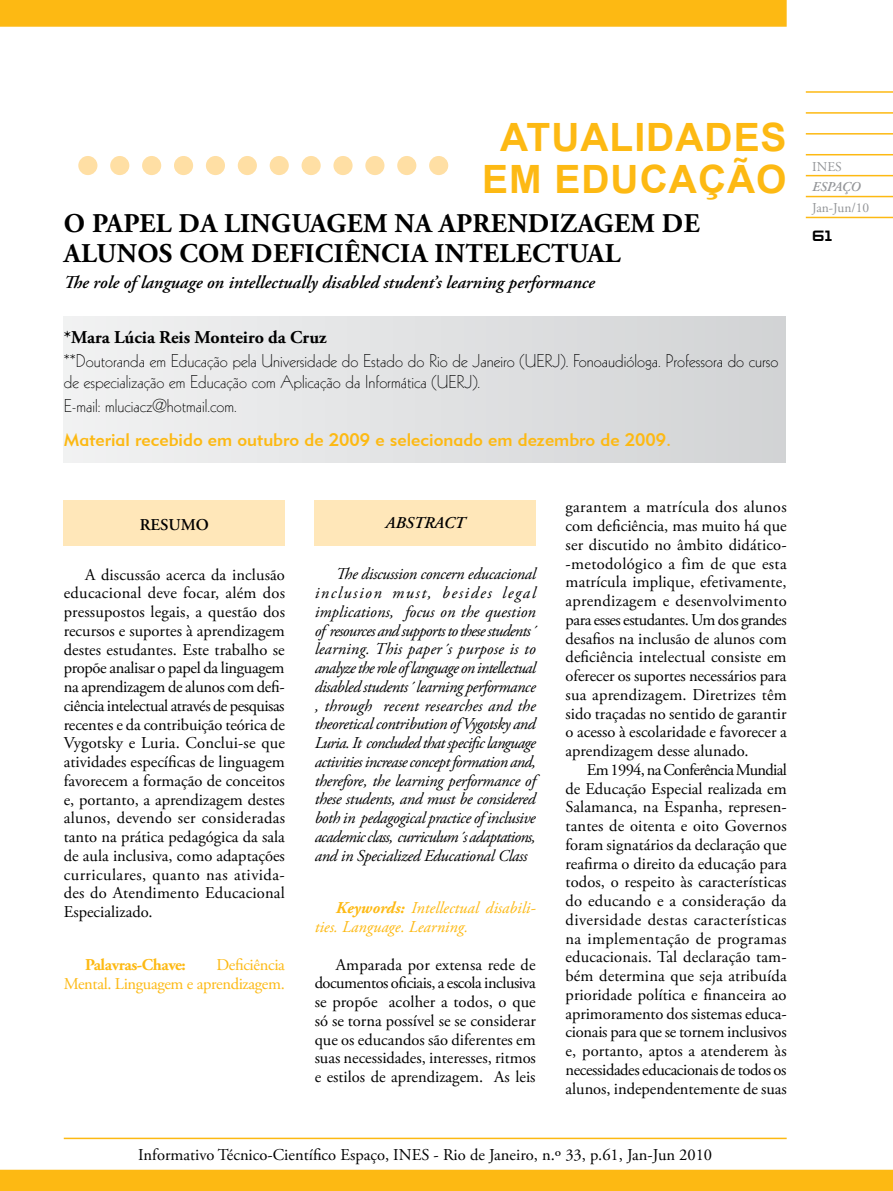
<style>
.page{position:relative;width:893px;height:1191px;background:#fff}
.page>*{position:absolute;margin:0;border:0;box-sizing:border-box;transform-origin:0 0}
.t1{font:700 39px/42px "Arial";letter-spacing:.025em;color:#fdb913;text-align:center}
.t2{font:700 27px/30px "Adobe Garamond Pro";letter-spacing:.015em;color:#000}
.t3{font:300 18px/21.6px "Kabel LT Std";color:#000}
.t4{font:italic 600 18px "Adobe Garamond Pro";color:#000}
.t5{font:18px "Geometric 415 BT Medium A";color:#fdb913}
.t6{font:700 18px "Adobe Garamond Pro";color:#000}
.t7{font:18px "Zeroes";color:#000}
.t8{font:16.5px/18.8px "Adobe Garamond Pro";color:#000;text-align:justify}
.t9{font:italic 16.5px/18.8px "Adobe Garamond Pro";letter-spacing:-.02em;color:#000;text-align:justify}
.t10{font:italic 16.5px/18.8px "Adobe Garamond Pro";color:#fdb913}
.t11{font:16.5px/18.8px "Adobe Garamond Pro";letter-spacing:-.02em;color:#fdb913;text-align:right}
.t12{font:700 16.5px "Adobe Garamond Pro";letter-spacing:-.025em;color:#fdb913}
.t13{font:italic 600 16.5px "Adobe Garamond Pro";color:#000}
.t14{font:600 16.5px "Adobe Garamond Pro";color:#000}
.t15{font:13.5px "Adobe Garamond Pro";color:#939598}
.t16{font:italic 600 13.5px "Adobe Garamond Pro";letter-spacing:-.025em;color:#939598}
.s1{font-weight:700}
</style>
<div class="page">
<div style="left:0;top:0;width:787px;height:27px;background:#fdb913"></div>
<div style="left:0;top:1169px;width:893px;height:22px;background:#fdb913"></div>
<div style="left:78px;top:156px;width:19px;height:19px;background:#ffdfa4;border-radius:50%"></div>
<div style="left:110px;top:156px;width:19px;height:19px;background:#ffdfa4;border-radius:50%"></div>
<div style="left:142px;top:156px;width:19px;height:19px;background:#ffdfa4;border-radius:50%"></div>
<div style="left:174px;top:156px;width:19px;height:19px;background:#ffdfa4;border-radius:50%"></div>
<div style="left:206px;top:156px;width:19px;height:19px;background:#ffdfa4;border-radius:50%"></div>
<div style="left:238px;top:156px;width:19px;height:19px;background:#ffdfa4;border-radius:50%"></div>
<div style="left:270px;top:156px;width:19px;height:19px;background:#ffdfa4;border-radius:50%"></div>
<div style="left:302px;top:156px;width:19px;height:19px;background:#ffdfa4;border-radius:50%"></div>
<div style="left:333px;top:156px;width:20px;height:19px;background:#ffdfa4;border-radius:50%"></div>
<div style="left:365px;top:156px;width:19px;height:19px;background:#ffdfa4;border-radius:50%"></div>
<div style="left:397px;top:156px;width:19px;height:19px;background:#ffdfa4;border-radius:50%"></div>
<div style="left:429px;top:156px;width:19px;height:19px;background:#ffdfa4;border-radius:50%"></div>
<hr style="left:806px;top:91px;width:87px;height:2px;background:#fdb913">
<hr style="left:806px;top:112px;width:87px;height:2px;background:#fdb913">
<hr style="left:806px;top:133px;width:87px;height:2px;background:#fdb913">
<hr style="left:806px;top:154px;width:87px;height:1px;background:#fdb913">
<hr style="left:806px;top:175px;width:87px;height:1px;background:#fdb913">
<hr style="left:806px;top:196px;width:87px;height:1px;background:#fdb913">
<hr style="left:806px;top:217px;width:87px;height:1px;background:#fdb913">
<hr style="left:64px;top:1137px;width:723px;height:2px;background:#fdb913">
<div style="left:64px;top:500px;width:221px;height:46px;background:#ffe7b9"></div>
<div style="left:315px;top:500px;width:221px;height:46px;background:#ffe7b9"></div>
<div style="left:64px;top:317px;width:722px;height:145px;background:linear-gradient(to right,#f1f2f2,#d1d3d5)"></div>
<h1 class="t1" style="left:482px;top:118px;width:306px">ATUALIDADES<br>EM EDUCAÇÃO</h1>
<h2 class="t2" style="left:64px;top:209px;width:637px">O PAPEL DA LINGUAGEM NA APRENDIZAGEM DE<br>ALUNOS COM DEFICIÊNCIA INTELECTUAL</h2>
<p class="t4" style="left:64px;top:272px;width:533px">The role of language on intellectually disabled student’s learning performance</p>
<p class="t6" style="left:64px;top:327px;width:264px">*Mara Lúcia Reis Monteiro da Cruz</p>
<p class="t3" style="left:64px;top:350px;width:716px">**Doutoranda em Educação pela Universidade do Estado do Rio de Janeiro (UERJ). Fonoaudióloga. Professora do curso de especialização em Educação com Aplicação da Informática (UERJ).</p>
<p class="t3" style="left:64px;top:395px;width:175px">E-mail: mluciacz@hotmail.com.</p>
<p class="t5" style="left:64px;top:429px;width:609px">Material recebido em outubro de 2009 e selecionado em dezembro de 2009.</p>
<p class="t14" style="left:140px;top:515px;width:71px">RESUMO</p>
<p class="t8" style="left:64px;top:565px;width:223px;text-indent:21px">A discussão acerca da inclusão educacional deve focar, além dos pressupostos legais, a questão dos recursos e suportes à aprendizagem destes estudantes. Este trabalho se propõe analisar o papel da linguagem na aprendizagem de alunos com defi&shy;ciência intelectual através de pesquisas recentes e da contribuição teórica de Vygotsky e Luria. Conclui-se que atividades específicas de linguagem favorecem a formação de conceitos e, portanto, a aprendizagem destes alunos, devendo ser consideradas tanto na prática pedagógica da sala de aula inclusiva, como adaptações curriculares, quanto nas ativida&shy;des do Atendimento Educacional Especializado.</p>
<p class="t12" style="left:85px;top:955px;width:102px">Palavras-Chave:</p>
<p class="t11" style="left:64px;top:956px;width:223px">Deficiência<br>Mental. Linguagem e aprendizagem.</p>
<p class="t13" style="left:385px;top:513px;width:81px">ABSTRACT</p>
<p class="t9" style="left:315px;top:565px;width:223px;text-indent:21px">The discussion concern educacional inclusion must, besides legal implications, focus on the question of resources and supports to these students´ learning. This paper´s purpose is to analyze the role of language on intellectual disabled students´ learning performance , through recent researches and the theoretical contribution of Vygotsky and Luria. It concluded that specific language activities increase concept formation and, therefore, the learning performance of these students, and must be considered both in pedagogical practice of inclusive academic class, curriculum´s adaptations, and in Specialized Educational Class</p>
<p class="t10" style="left:315px;top:899px;width:223px;text-indent:21px"><span class="s1">Keywords:</span> Intellectual disabili&shy;ties. Language. Learning.</p>
<p class="t8" style="left:315px;top:955px;width:223px;text-indent:21px">Amparada por extensa rede de documentos oficiais, a escola inclusiva se propõe acolher a todos, o que só se torna possível se se considerar que os educandos são diferentes em suas necessidades, interesses, ritmos e estilos de aprendizagem. As leis</p>
<p class="t8" style="left:566px;top:498px;width:223px">garantem a matrícula dos alunos com deficiência, mas muito há que ser discutido no âmbito didático--metodológico a fim de que esta matrícula implique, efetivamente, aprendizagem e desenvolvimento para esses estudantes. Um dos grandes desafios na inclusão de alunos com deficiência intelectual consiste em oferecer os suportes necessários para sua aprendizagem. Diretrizes têm sido traçadas no sentido de garantir o acesso à escolaridade e favorecer a aprendizagem desse alunado.</p>
<p class="t8" style="left:566px;top:761px;width:223px;text-indent:21px">Em 1994, na Conferência Mundial de Educação Especial realizada em Salamanca, na Espanha, represen&shy;tantes de oitenta e oito Governos foram signatários da declaração que reafirma o direito da educação para todos, o respeito às características do educando e a consideração da diversidade destas características na implementação de programas educacionais. Tal declaração tam&shy;bém determina que seja atribuída prioridade política e financeira ao aprimoramento dos sistemas educa&shy;cionais para que se tornem inclusivos e, portanto, aptos a atenderem às necessidades educacionais de todos os alunos, independentemente de suas</p>
<p class="t8" style="left:138px;top:1146px;width:575px">Informativo Técnico-Científico Espaço, INES - Rio de Janeiro, n.º 33, p.61, Jan-Jun 2010</p>
<p class="t15" style="left:812px;top:158px;width:31px">INES</p>
<p class="t16" style="left:812px;top:179px;width:50px">ESPAÇO</p>
<p class="t15" style="left:812px;top:199px;width:59px">Jan-Jun/10</p>
<p class="t7" style="left:812px;top:226px;width:22px">61</p>
</div>
